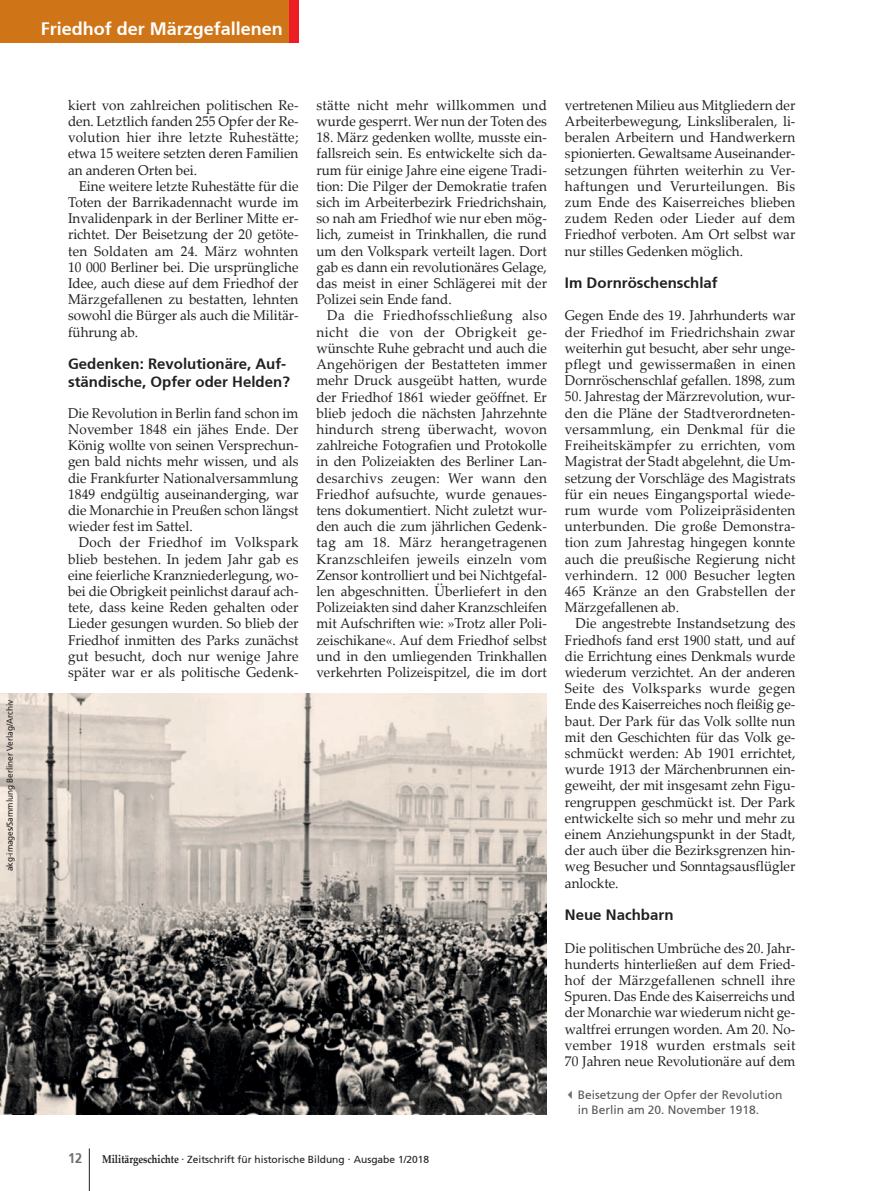
<style>
.page{position:relative;width:872px;height:1191px;background:#fff}
.page>*{position:absolute;margin:0;border:0;box-sizing:border-box;transform-origin:0 0}
.t1{font:700 18px "Frutiger";color:#fff}
.t2{font:700 15px/18px "Frutiger";color:#231f20}
.t3{font:14.1px/16.2px "Palatino Linotype";color:#231f20;text-align:justify;scale:.95 1}
.t4{font:700 14.1px "Frutiger";color:#6c6d70;scale:.91 1}
.t5{font:12px/15px "Frutiger";color:#57585a}
.t6{font:10.2px "Frutiger";color:#231f20}
.t7{font:8.7px "Frutiger LT Std";letter-spacing:-.005em;color:#231f20;scale:.95 1}
.s1{font-family:"Palatino Linotype";font-weight:700;font-size:11.4px}
.s2{font-size:12px}
.s3{color:#6c6d70}
</style>
<div class="page">
<hr style="left:89px;top:1148px;width:1px;height:43px;background:#231f20">
<div style="left:0;top:0;width:298px;height:43px;background:#cf7517"></div>
<div style="left:288px;top:0;width:10px;height:43px;background:#ee1d23"></div>
<img style="left:0;top:693px;width:547px;height:421px">
<p class="t7" style="left:5px;top:871px;width:182px;rotate:-90deg">akg-images/Sammlung Berliner Verlag/Archiv</p>
<p class="t1" style="left:41px;top:18px;width:244px">Friedhof der Märzgefallenen</p>
<p class="t3" style="left:68px;top:96px;width:244px">kiert von zahlreichen politischen Re&shy;den. Letztlich fanden 255 Opfer der Re&shy;volution hier ihre letzte Ruhestätte; etwa 15 weitere setzten deren Familien an anderen Orten bei.</p>
<p class="t3" style="left:68px;top:177px;width:244px;text-indent:11px">Eine weitere letzte Ruhestätte für die Toten der Barrikadennacht wurde im Invalidenpark in der Berliner Mitte er&shy;richtet. Der Beisetzung der 20 getöte&shy;ten Soldaten am 24. März wohnten 10 000 Berliner bei. Die ursprüngliche Idee, auch diese auf dem Friedhof der Märzgefallenen zu bestatten, lehnten sowohl die Bürger als auch die Militär&shy;führung ab.</p>
<p class="t2" style="left:68px;top:355px;width:223px">Gedenken: Revolutionäre, Auf&shy;ständische, Opfer oder Helden?</p>
<p class="t3" style="left:68px;top:404px;width:244px">Die Revolution in Berlin fand schon im November 1848 ein jähes Ende. Der König wollte von seinen Versprechun&shy;gen bald nichts mehr wissen, und als die Frankfurter Nationalversammlung 1849 endgültig auseinanderging, war die Monarchie in Preußen schon längst wieder fest im Sattel.</p>
<p class="t3" style="left:68px;top:534px;width:244px;text-indent:11px">Doch der Friedhof im Volkspark blieb bestehen. In jedem Jahr gab es eine feierliche Kranzniederlegung, wo&shy;bei die Obrigkeit peinlichst darauf ach&shy;tete, dass keine Reden gehalten oder Lieder gesungen wurden. So blieb der Friedhof inmitten des Parks zunächst gut besucht, doch nur wenige Jahre später war er als politische Gedenk-</p>
<p class="t3" style="left:316px;top:96px;width:244px">stätte nicht mehr willkommen und wurde gesperrt. Wer nun der Toten des</p>
<p class="t3" style="left:316px;top:129px;width:244px">18. März gedenken wollte, musste ein&shy;fallsreich sein. Es entwickelte sich da&shy;rum für einige Jahre eine eigene Tradi&shy;tion: Die Pilger der Demokratie trafen sich im Arbeiterbezirk Friedrichshain, so nah am Friedhof wie nur eben mög&shy;lich, zumeist in Trinkhallen, die rund um den Volkspark verteilt lagen. Dort gab es dann ein revolutionäres Gelage, das meist in einer Schlägerei mit der Polizei sein Ende fand.</p>
<p class="t3" style="left:316px;top:307px;width:244px;text-indent:11px">Da die Friedhofsschließung also nicht die von der Obrigkeit ge&shy;wünschte Ruhe gebracht und auch die Angehörigen der Bestatteten immer mehr Druck ausgeübt hatten, wurde der Friedhof 1861 wieder geöffnet. Er blieb jedoch die nächsten Jahrzehnte hindurch streng überwacht, wovon zahlreiche Fotografien und Protokolle in den Polizeiakten des Berliner Lan&shy;desarchivs zeugen: Wer wann den Friedhof aufsuchte, wurde genaues&shy;tens dokumentiert. Nicht zuletzt wur&shy;den auch die zum jährlichen Gedenk&shy;tag am 18. März herangetragenen Kranzschleifen jeweils einzeln vom Zensor kontrolliert und bei Nichtgefal&shy;len abgeschnitten. Überliefert in den Polizeiakten sind daher Kranzschleifen mit Aufschriften wie: »Trotz aller Poli&shy;zeischikane«. Auf dem Friedhof selbst und in den umliegenden Trinkhallen verkehrten Polizeispitzel, die im dort</p>
<p class="t4" style="left:68px;top:1150px;width:17px">12</p>
<p class="t6" style="left:102px;top:1153px;width:329px"><span class="s1">Militärgeschichte</span> <span class="s2">·</span> Zeitschrift für historische Bildung <span class="s2">·</span> Ausgabe 1/2018</p>
<p class="t3" style="left:565px;top:96px;width:244px">vertretenen Milieu aus Mitgliedern der Arbeiterbewegung, Linksliberalen, li&shy;beralen Arbeitern und Handwerkern spionierten. Gewaltsame Auseinander&shy;setzungen führten weiterhin zu Ver&shy;haftungen und Verurteilungen. Bis zum Ende des Kaiserreiches blieben zudem Reden oder Lieder auf dem Friedhof verboten. Am Ort selbst war nur stilles Gedenken möglich.</p>
<p class="t2" style="left:565px;top:274px;width:154px">Im Dornröschenschlaf</p>
<p class="t3" style="left:565px;top:307px;width:244px">Gegen Ende des 19. Jahrhunderts war der Friedhof im Friedrichshain zwar weiterhin gut besucht, aber sehr unge&shy;pflegt und gewissermaßen in einen Dornröschenschlaf gefallen. 1898, zum</p>
<p class="t3" style="left:565px;top:388px;width:244px">50. Jahrestag der Märzrevolution, wur&shy;den die Pläne der Stadtverordneten&shy;versammlung, ein Denkmal für die Freiheitskämpfer zu errichten, vom Magistrat der Stadt abgelehnt, die Um&shy;setzung der Vorschläge des Magistrats für ein neues Eingangsportal wiede&shy;rum wurde vom Polizeipräsidenten unterbunden. Die große Demonstra&shy;tion zum Jahrestag hingegen konnte auch die preußische Regierung nicht verhindern. 12 000 Besucher legten 465 Kränze an den Grabstellen der Märzgefallenen ab.</p>
<p class="t3" style="left:565px;top:615px;width:244px;text-indent:11px">Die angestrebte Instandsetzung des Friedhofs fand erst 1900 statt, und auf die Errichtung eines Denkmals wurde wiederum verzichtet. An der anderen Seite des Volksparks wurde gegen Ende des Kaiserreiches noch fleißig ge&shy;baut. Der Park für das Volk sollte nun mit den Geschichten für das Volk ge&shy;schmückt werden: Ab 1901 errichtet, wurde 1913 der Märchenbrunnen ein&shy;geweiht, der mit insgesamt zehn Figu&shy;rengruppen geschmückt ist. Der Park entwickelte sich so mehr und mehr zu einem Anziehungspunkt in der Stadt, der auch über die Bezirksgrenzen hin&shy;weg Besucher und Sonntagsausflügler anlockte.</p>
<p class="t2" style="left:565px;top:906px;width:110px">Neue Nachbarn</p>
<p class="t3" style="left:565px;top:939px;width:244px">Die politischen Umbrüche des 20. Jahr&shy;hunderts hinterließen auf dem Fried&shy;hof der Märzgefallenen schnell ihre Spuren. Das Ende des Kaiserreichs und der Monarchie war wiederum nicht ge&shy;waltfrei errungen worden. Am 20. No&shy;vember 1918 wurden erstmals seit 70 Jahren neue Revolutionäre auf dem</p>
<p class="t5" style="left:578px;top:1087px;width:206px;text-indent:-13px"><span class="s3">✓</span>Beisetzung der Opfer der Revolution in Berlin am 20. November 1918.</p>
</div>
